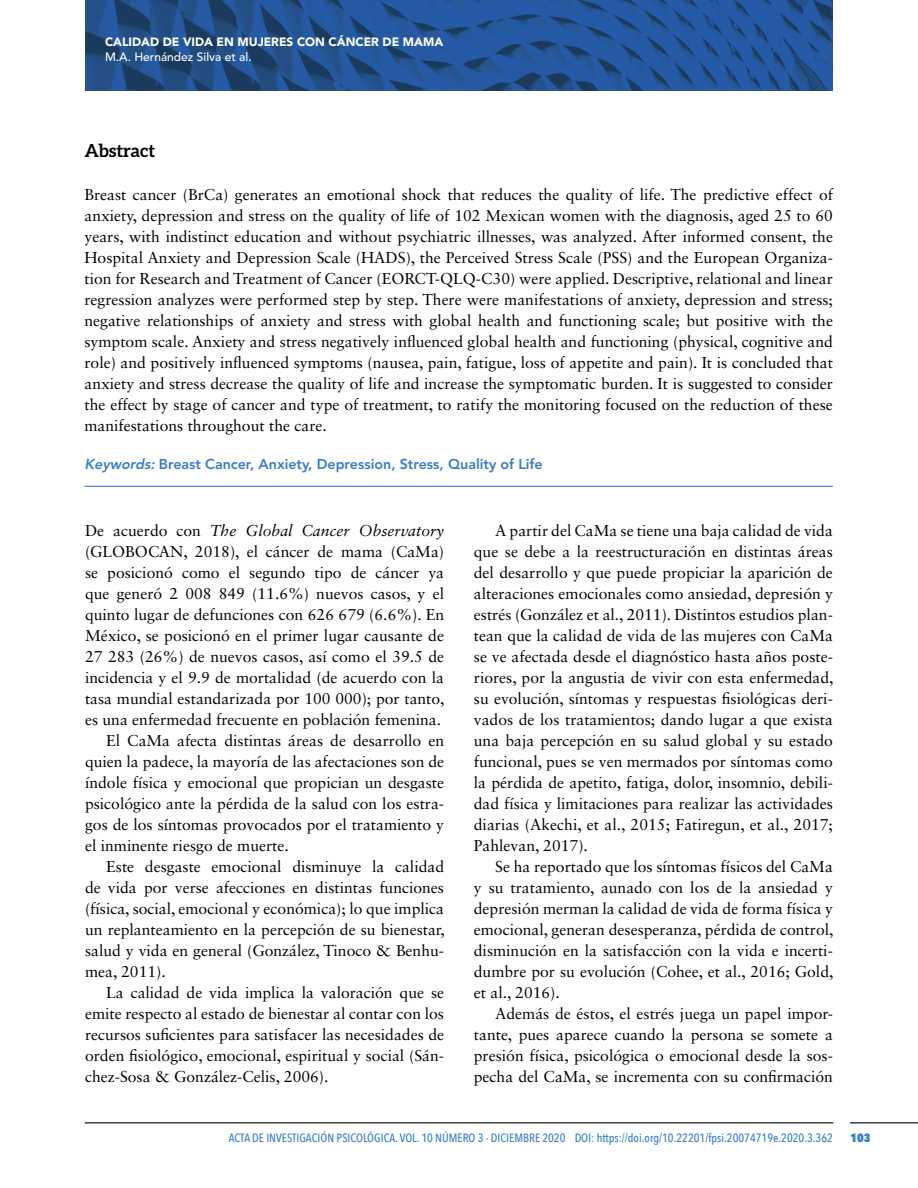
<style>
.page{position:relative;width:918px;height:1188px;background:#fff}
.page>*{position:absolute;margin:0;border:0;box-sizing:border-box;transform-origin:0 0}
.Subtitulos_1{font:700 18px "Aleo";color:#000}
.Texto_articulo_sangr{font:15.75px/21px "Sabon LT Std";color:#000;text-align:justify}
.Texto_articulo_1{font:15.75px/21px "Sabon LT Std";color:#000;text-align:justify}
.Palabras_clave_-_Ple{font:800 14.25px "Avenir LT Std";color:#397cc9}
.t1{font:500 12px "Avenir Next Condensed";color:#397cc9}
.t2{font:900 12px "Avenir LT Std";color:#fff}
.t3{font:500 12px "Avenir LT Std";color:#fff}
.t4{font:800 12px "Avenir Next Condensed";color:#397cc9}
.s1{font-style:italic}
</style>
<div class="page">
<img style="left:85px;top:0;width:748px;height:91px">
<hr style="left:85px;top:1122px;width:748px;height:1px;background:#000">
<hr style="left:850px;top:1122px;width:68px;height:1px;background:#000">
<hr style="left:84px;top:486px;width:749px;height:1px;background:#397cc9">
<p class="t2" style="left:105px;top:35px;width:340px">CALIDAD DE VIDA EN MUJERES CON CÁNCER DE MAMA</p>
<p class="t3" style="left:105px;top:50px;width:148px">M.A. Hernández Silva et al.</p>
<p class="Subtitulos_1" style="left:84px;top:140px;width:72px">Abstract</p>
<p class="Texto_articulo_1" style="left:84px;top:184px;width:750px">Breast cancer (BrCa) generates an emotional shock that reduces the quality of life. The predictive effect of anxiety, depression and stress on the quality of life of 102 Mexican women with the diagnosis, aged 25 to 60 years, with indistinct education and without psychiatric illnesses, was analyzed. After informed consent, the Hospital Anxiety and Depression Scale (HADS), the Perceived Stress Scale (PSS) and the European Organiza&shy;tion for Research and Treatment of Cancer (EORCT-QLQ-C30) were applied. Descriptive, relational and linear regression analyzes were performed step by step. There were manifestations of anxiety, depression and stress; negative relationships of anxiety and stress with global health and functioning scale; but positive with the symptom scale. Anxiety and stress negatively influenced global health and functioning (physical, cognitive and role) and positively influenced symptoms (nausea, pain, fatigue, loss of appetite and pain). It is concluded that anxiety and stress decrease the quality of life and increase the symptomatic burden. It is suggested to consider the effect by stage of cancer and type of treatment, to ratify the monitoring focused on the reduction of these manifestations throughout the care.</p>
<p class="Palabras_clave_-_Ple" style="left:84px;top:455px;width:460px"><span class="s1">Keywords:</span> Breast Cancer, Anxiety, Depression, Stress, Quality of Life</p>
<p class="Texto_articulo_1" style="left:85px;top:520px;width:361px">De acuerdo con <span class="s1">The Global Cancer Observatory </span>(GLOBOCAN, 2018), el cáncer de mama (CaMa) se posicionó como el segundo tipo de cáncer ya que generó 2 008 849 (11.6%) nuevos casos, y el quinto lugar de defunciones con 626 679 (6.6%). En México, se posicionó en el primer lugar causante de 27 283 (26%) de nuevos casos, así como el 39.5 de incidencia y el 9.9 de mortalidad (de acuerdo con la tasa mundial estandarizada por 100 000); por tanto, es una enfermedad frecuente en población femenina.</p>
<p class="Texto_articulo_sangr" style="left:85px;top:730px;width:361px;text-indent:21px">El CaMa afecta distintas áreas de desarrollo en quien la padece, la mayoría de las afectaciones son de índole física y emocional que propician un desgaste psicológico ante la pérdida de la salud con los estra&shy;gos de los síntomas provocados por el tratamiento y el inminente riesgo de muerte.</p>
<p class="Texto_articulo_sangr" style="left:85px;top:856px;width:361px;text-indent:21px">Este desgaste emocional disminuye la calidad de vida por verse afecciones en distintas funciones (física, social, emocional y económica); lo que implica un replanteamiento en la percepción de su bienestar, salud y vida en general (González, Tinoco &amp; Benhu&shy;mea, 2011).</p>
<p class="Texto_articulo_sangr" style="left:85px;top:982px;width:361px;text-indent:21px">La calidad de vida implica la valoración que se emite respecto al estado de bienestar al contar con los recursos suficientes para satisfacer las necesidades de orden fisiológico, emocional, espiritual y social (Sán&shy;chez-Sosa &amp; González-Celis, 2006).</p>
<p class="Texto_articulo_sangr" style="left:474px;top:520px;width:361px;text-indent:21px">A partir del CaMa se tiene una baja calidad de vida que se debe a la reestructuración en distintas áreas del desarrollo y que puede propiciar la aparición de alteraciones emocionales como ansiedad, depresión y estrés (González et al., 2011). Distintos estudios plan&shy;tean que la calidad de vida de las mujeres con CaMa se ve afectada desde el diagnóstico hasta años poste&shy;riores, por la angustia de vivir con esta enfermedad, su evolución, síntomas y respuestas fisiológicas deri&shy;vados de los tratamientos; dando lugar a que exista una baja percepción en su salud global y su estado funcional, pues se ven mermados por síntomas como la pérdida de apetito, fatiga, dolor, insomnio, debili&shy;dad física y limitaciones para realizar las actividades diarias (Akechi, et al., 2015; Fatiregun, et al., 2017; Pahlevan, 2017).</p>
<p class="Texto_articulo_sangr" style="left:474px;top:856px;width:361px;text-indent:21px">Se ha reportado que los síntomas físicos del CaMa y su tratamiento, aunado con los de la ansiedad y depresión merman la calidad de vida de forma física y emocional, generan desesperanza, pérdida de control, disminución en la satisfacción con la vida e incerti&shy;dumbre por su evolución (Cohee, et al., 2016; Gold, et al., 2016).</p>
<p class="Texto_articulo_sangr" style="left:474px;top:1003px;width:361px;text-indent:21px">Además de éstos, el estrés juega un papel impor&shy;tante, pues aparece cuando la persona se somete a presión física, psicológica o emocional desde la sos&shy;pecha del CaMa, se incrementa con su confirmación</p>
<p class="t1" style="left:229px;top:1130px;width:606px">ACTA DE INVESTIGACIÓN PSICOLÓGICA. VOL. 10 NÚMERO 3 · DICIEMBRE 2020 DOI: https://doi.org/10.22201/fpsi.20074719e.2020.3.362</p>
<p class="t4" style="left:850px;top:1130px;width:22px">103</p>
</div>
